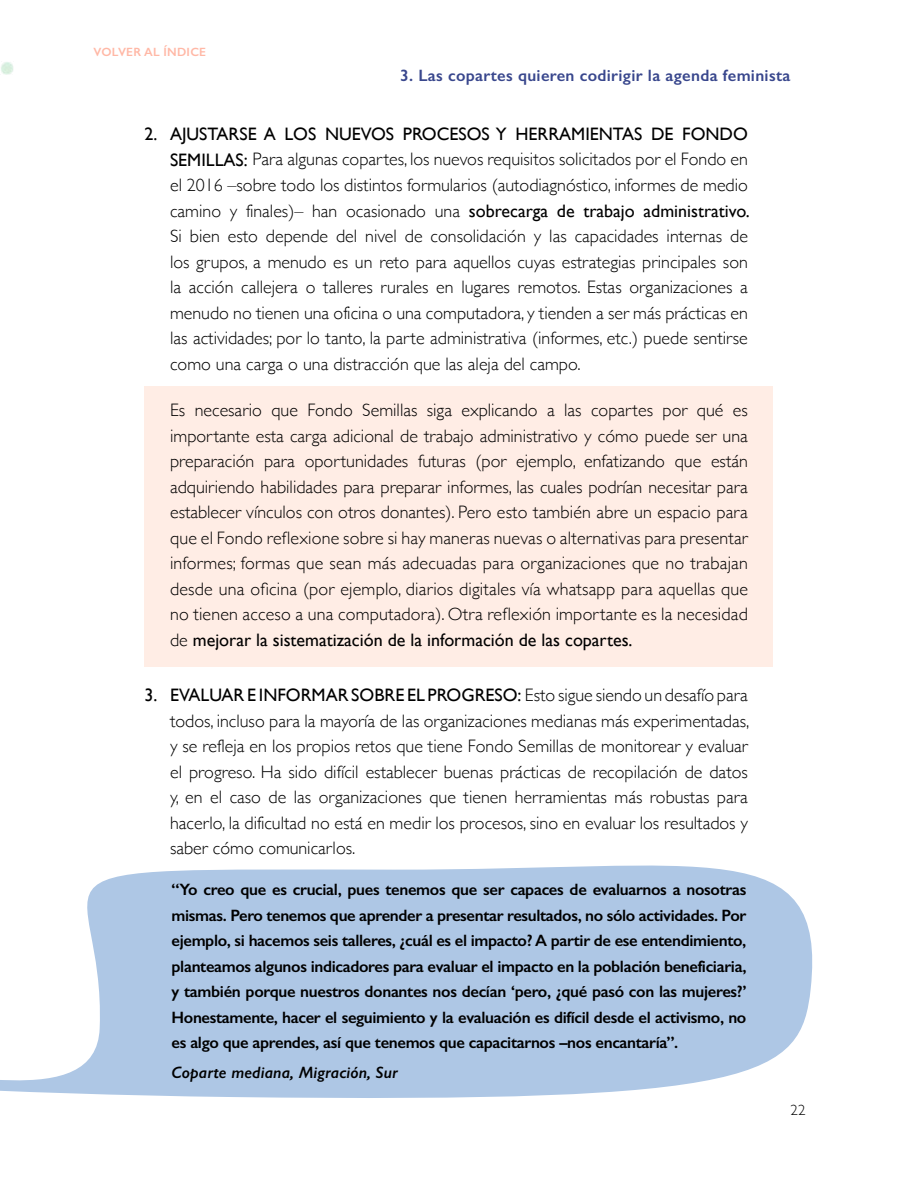
<style>
.page{position:relative;width:918px;height:1188px;background:#fff}
.page>*{position:absolute;margin:0;border:0;box-sizing:border-box;transform-origin:0 0}
.t1{font:300 18px/25.5px "Gill Sans";color:#000;text-align:justify}
.t2{font:600 16.5px/25.5px "Gill Sans";letter-spacing:-.02em;color:#000;text-align:justify}
.t3{font:600 16.5px "Gill Sans";letter-spacing:.02em;color:#39478d}
.t4{font:italic 600 16.5px "Gill Sans";letter-spacing:.005em;color:#000}
.t5{font:300 15px "Gill Sans";color:#000}
.t6{font:600 12px "Gill Sans";letter-spacing:.02em;color:#ffb8a6}
.s1{font-weight:400}
</style>
<div class="page">
<svg style="left:0;top:865px;width:813px;height:233px;fill:#aec7e5"></svg>
<div style="left:145px;top:387px;width:628px;height:280px;background:#ffede5"></div>
<img style="left:1px;top:62px;width:12px;height:13px">
<p class="t6" style="left:94px;top:45px;width:114px">VOLVER AL ÍNDICE</p>
<p class="t3" style="left:400px;top:65px;width:392px">3. Las copartes quieren codirigir la agenda feminista</p>
<p class="t1" style="left:170px;top:121px;width:581px;text-indent:-26px"><span class="s1">2. AJUSTARSE A LOS NUEVOS PROCESOS Y HERRAMIENTAS DE FONDO SEMILLAS:</span> Para algunas copartes, los nuevos requisitos solicitados por el Fondo en el 2016 –sobre todo los distintos formularios (autodiagnóstico, informes de medio camino y finales)– han ocasionado una <span class="s1">sobrecarga de trabajo administrativo.<br></span>Si bien esto depende del nivel de consolidación y las capacidades internas de los grupos, a menudo es un reto para aquellos cuyas estrategias principales son la acción callejera o talleres rurales en lugares remotos. Estas organizaciones a menudo no tienen una oficina o una computadora, y tienden a ser más prácticas en las actividades; por lo tanto, la parte administrativa (informes, etc.) puede sentirse como una carga o una distracción que las aleja del campo.</p>
<p class="t1" style="left:170px;top:397px;width:579px">Es necesario que Fondo Semillas siga explicando a las copartes por qué es importante esta carga adicional de trabajo administrativo y cómo puede ser una preparación para oportunidades futuras (por ejemplo, enfatizando que están adquiriendo habilidades para preparar informes, las cuales podrían necesitar para establecer vínculos con otros donantes). Pero esto también abre un espacio para que el Fondo reflexione sobre si hay maneras nuevas o alternativas para presentar informes; formas que sean más adecuadas para organizaciones que no trabajan desde una oficina (por ejemplo, diarios digitales vía whatsapp para aquellas que no tienen acceso a una computadora). Otra reflexión importante es la necesidad de <span class="s1">mejorar la sistematización de la información de las copartes.</span></p>
<p class="t1" style="left:170px;top:682px;width:581px;text-indent:-26px"><span class="s1">3. EVALUAR E INFORMAR SOBRE EL PROGRESO:</span> Esto sigue siendo un desafío para todos, incluso para la mayoría de las organizaciones medianas más experimentadas, y se refleja en los propios retos que tiene Fondo Semillas de monitorear y evaluar el progreso. Ha sido difícil establecer buenas prácticas de recopilación de datos y, en el caso de las organizaciones que tienen herramientas más robustas para hacerlo, la dificultad no está en medir los procesos, sino en evaluar los resultados y saber cómo comunicarlos.</p>
<p class="t2" style="left:172px;top:877px;width:576px">“Yo creo que es crucial, pues tenemos que ser capaces de evaluarnos a nosotras mismas. Pero tenemos que aprender a presentar resultados, no sólo actividades. Por ejemplo, si hacemos seis talleres, ¿cuál es el impacto? A partir de ese entendimiento, planteamos algunos indicadores para evaluar el impacto en la población beneficiaria, y también porque nuestros donantes nos decían ‘pero, ¿qué pasó con las mujeres?’ Honestamente, hacer el seguimiento y la evaluación es difícil desde el activismo, no es algo que aprendes, así que tenemos que capacitarnos –nos encantaría”.</p>
<p class="t4" style="left:172px;top:1062px;width:228px">Coparte mediana, Migración, Sur</p>
<p class="t5" style="left:790px;top:1098px;width:17px">22</p>
</div>
